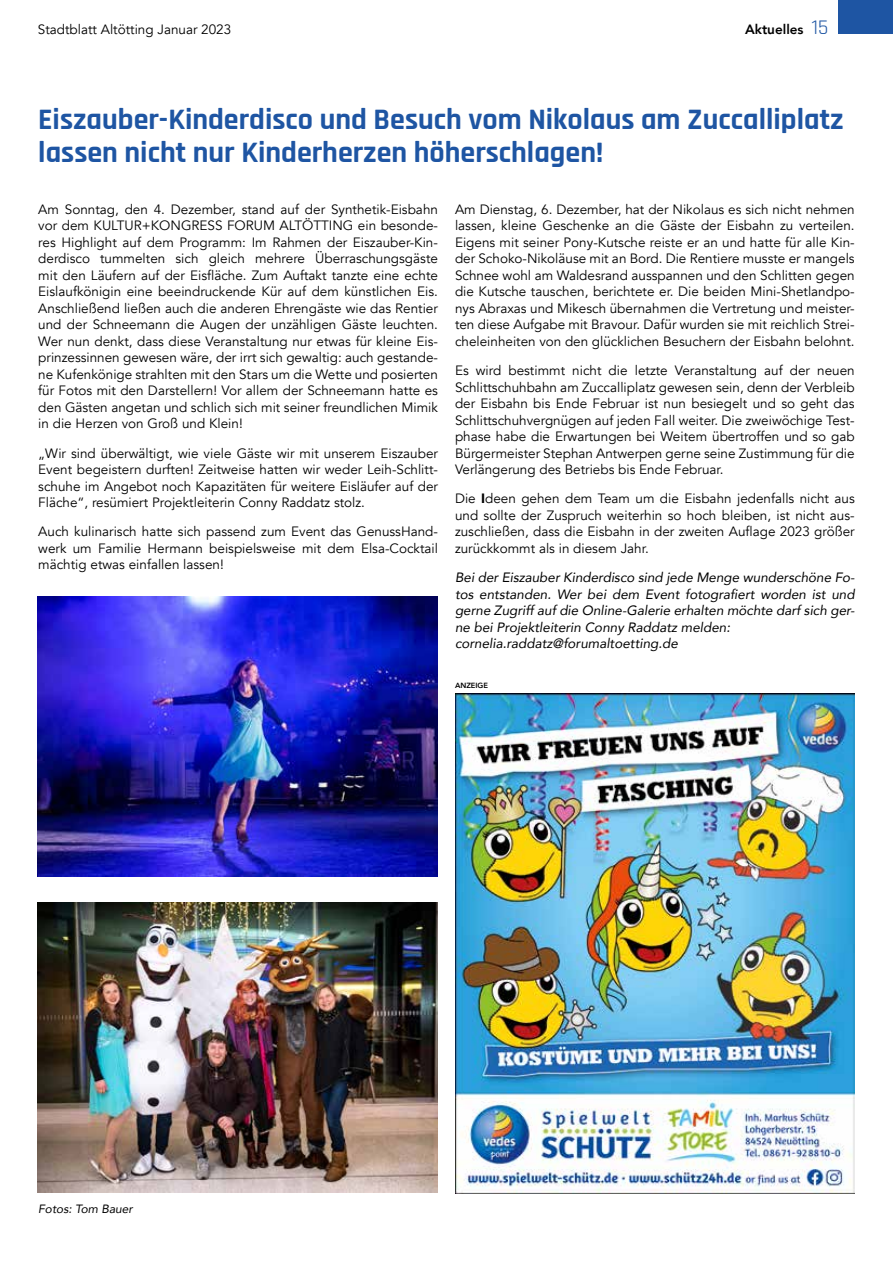
<style>
.page{position:relative;width:893px;height:1263px;background:#fff}
.page>*{position:absolute;margin:0;border:0;box-sizing:border-box;transform-origin:0 0}
.t1{font:700 30px/33px "Rajdhani";color:#1e55a3}
.t2{font:13.5px/16.5px "Avenir";color:#000;text-align:justify}
.t3{font:italic 13.5px/16.5px "Avenir";color:#000}
.t4{font:800 13.5px "Avenir";color:#000}
.t5{font:italic 12px "Avenir";color:#000}
.t6{font:800 7.5px "Avenir";color:#000}
.s1{font-family:"Rajdhani";font-weight:400;font-size:21px;color:#1e55a3}
.s2{font-weight:900}
</style>
<div class="page">
<div style="left:838px;top:0;width:55px;height:34px;background:#1e55a3"></div>
<img style="left:455px;top:694px;width:399px;height:499px">
<img style="left:38px;top:597px;width:400px;height:279px">
<img style="left:38px;top:903px;width:400px;height:289px">
<p class="t2" style="left:38px;top:21px;width:195px">Stadtblatt Altötting Januar 2023</p>
<p class="t4" style="left:745px;top:19px;width:85px">Aktuelles <span class="s1">15</span></p>
<h1 class="t1" style="left:38px;top:104px;width:807px">Eiszauber-Kinderdisco und Besuch vom Nikolaus am Zuccalliplatz lassen nicht nur Kinderherzen höherschlagen!</h1>
<p class="t2" style="left:38px;top:201px;width:401px">Am Sonntag, den 4. Dezember, stand auf der Synthetik-Eisbahn vor dem KULTUR+KONGRESS FORUM ALTÖTTING ein besonde&shy;res Highlight auf dem Programm: Im Rahmen der Eiszauber-Kin&shy;derdisco tummelten sich gleich mehrere Überraschungsgäste mit den Läufern auf der Eisfläche. Zum Auftakt tanzte eine echte Eislaufkönigin eine beeindruckende Kür auf dem künstlichen Eis.<br>Anschließend ließen auch die anderen Ehrengäste wie das Rentier und der Schneemann die Augen der unzähligen Gäste leuchten.<br>Wer nun denkt, dass diese Veranstaltung nur etwas für kleine Eis&shy;prinzessinnen gewesen wäre, der irrt sich gewaltig: auch gestande&shy;ne Kufenkönige strahlten mit den Stars um die Wette und posierten für Fotos mit den Darstellern! Vor allem der Schneemann hatte es den Gästen angetan und schlich sich mit seiner freundlichen Mimik in die Herzen von Groß und Klein!</p>
<p class="t2" style="left:38px;top:445px;width:401px">„Wir sind überwältigt, wie viele Gäste wir mit unserem Eiszauber Event begeistern durften! Zeitweise hatten wir weder Leih-Schlitt&shy;schuhe im Angebot noch Kapazitäten für weitere Eisläufer auf der Fläche“, resümiert Projektleiterin Conny Raddatz stolz.</p>
<p class="t2" style="left:38px;top:524px;width:401px">Auch kulinarisch hatte sich passend zum Event das GenussHand&shy;werk um Familie Hermann beispielsweise mit dem Elsa-Cocktail mächtig etwas einfallen lassen!</p>
<p class="t2" style="left:455px;top:201px;width:401px">Am Dienstag, 6. Dezember, hat der Nikolaus es sich nicht nehmen lassen, kleine Geschenke an die Gäste der Eisbahn zu verteilen.<br>Eigens mit seiner Pony-Kutsche reiste er an und hatte für alle Kin&shy;der Schoko-Nikoläuse mit an Bord. Die Rentiere musste er mangels Schnee wohl am Waldesrand ausspannen und den Schlitten gegen die Kutsche tauschen, berichtete er. Die beiden Mini-Shetlandpo&shy;nys Abraxas und Mikesch übernahmen die Vertretung und meister&shy;ten diese Aufgabe mit Bravour. Dafür wurden sie mit reichlich Strei&shy;cheleinheiten von den glücklichen Besuchern der Eisbahn belohnt.</p>
<p class="t2" style="left:455px;top:362px;width:401px">Es wird bestimmt nicht die letzte Veranstaltung auf der neuen Schlittschuhbahn am Zuccalliplatz gewesen sein, denn der Verbleib der Eisbahn bis Ende Februar ist nun besiegelt und so geht das Schlittschuhvergnügen auf jeden Fall weiter. Die zweiwöchige Test&shy;phase habe die Erwartungen bei Weitem übertroffen und so gab Bürgermeister Stephan Antwerpen gerne seine Zustimmung für die Verlängerung des Betriebs bis Ende Februar.</p>
<p class="t2" style="left:455px;top:491px;width:401px">Die <span class="s2">I</span>deen gehen dem Team um die Eisbahn jedenfalls nicht aus und sollte der Zuspruch weiterhin so hoch bleiben, ist nicht aus&shy;zuschließen, dass die Eisbahn in der zweiten Auflage 2023 größer zurückkommt als in diesem Jahr.</p>
<p class="t3" style="left:455px;top:569px;width:401px">Bei der Eiszauber Kinderdisco sind jede Menge wunderschöne Fo&shy;tos entstanden. Wer bei dem Event fotografiert worden ist und gerne Zugriff auf die Online-Galerie erhalten möchte darf sich ger&shy;ne bei Projektleiterin Conny Raddatz melden: cornelia.raddatz@forumaltoetting.de</p>
<p class="t6" style="left:455px;top:679px;width:35px">ANZEIGE</p>
<p class="t5" style="left:38px;top:1201px;width:96px">Fotos: Tom Bauer</p>
</div>
